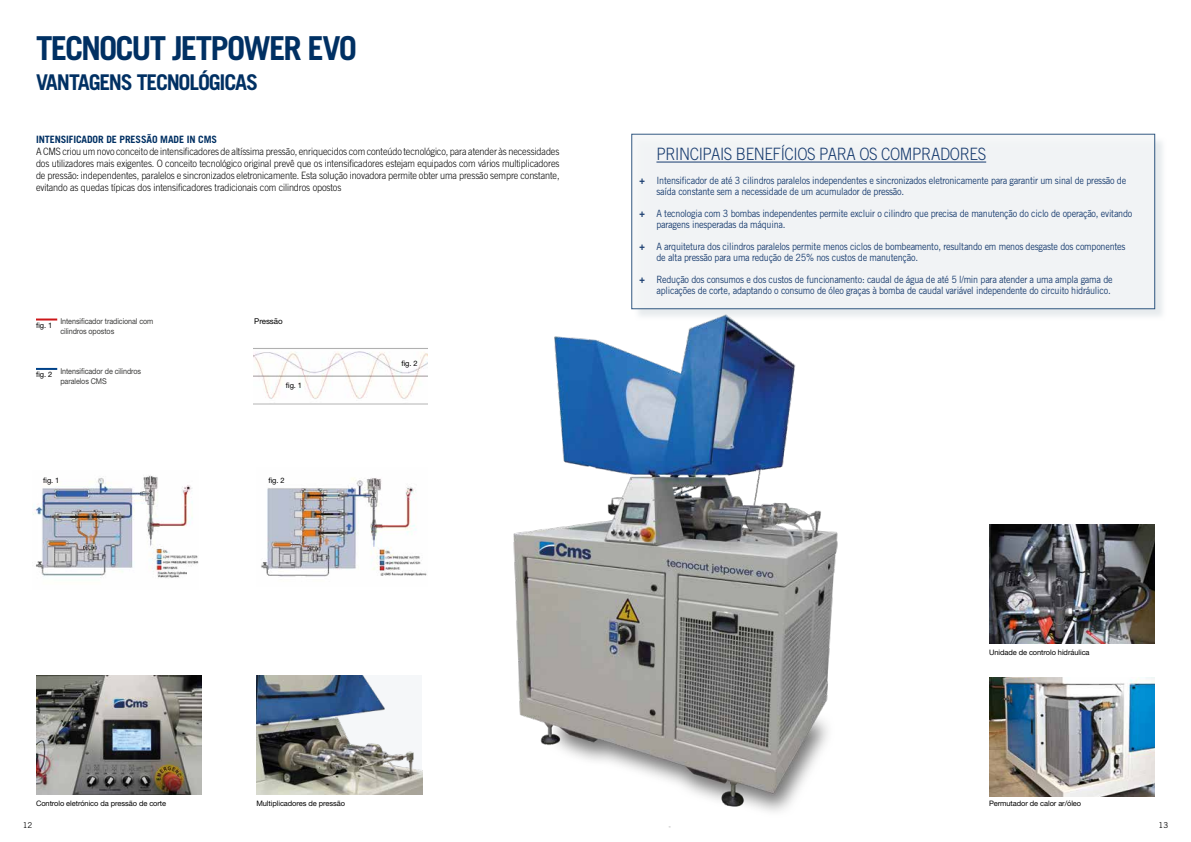
<style>
.page{position:relative;width:1191px;height:842px;background:#fff}
.page>*{position:absolute;margin:0;border:0;box-sizing:border-box;transform-origin:0 0}
.t1{font:700 33px "Trade Gothic LT Std";letter-spacing:-.06em;color:#003063}
.t2{font:700 21.7px "Trade Gothic LT Std";letter-spacing:-.055em;color:#003063}
.t3{font:300 17px "Trade Gothic LT Std";letter-spacing:-.025em;color:#183c6f;scale:.9 1}
.t4{font:300 10.1px/11.9px "Trade Gothic LT Std";letter-spacing:-.01em;color:#000;text-align:justify;scale:.9 1}
.t5{font:700 10.1px "Trade Gothic LT Std";letter-spacing:-.01em;color:#003063}
.t6{font:10px/11px "Trade Gothic LT Std";letter-spacing:-.025em;color:#183c6f;scale:.9 1}
.t7{font:8px/10px "Helvetica Neue LT Std";letter-spacing:-.01em;color:#3c3c3b;scale:.9 1}
.t8{font:8px "Helvetica Neue LT Std";letter-spacing:-.01em;color:#000}
.t9{font:8px "Trade Gothic LT Std";color:#000}
.t10{font:7.5px "Helvetica Neue LT Std";letter-spacing:-.01em;color:#000}
.s1{font-weight:700}
</style>
<div class="page">
<img style="left:36px;top:676px;width:166px;height:119px">
<img style="left:256px;top:676px;width:25px;height:119px">
<img style="left:253px;top:348px;width:28px;height:56px">
<img style="left:261px;top:488px;width:20px;height:89px">
<img style="left:33px;top:475px;width:165px;height:104px">
<hr style="left:36px;top:318px;width:21px;height:2px;background:#cd1719">
<hr style="left:36px;top:368px;width:21px;height:2px;background:#004289">
<img style="left:989px;top:524px;width:166px;height:119px">
<img style="left:989px;top:677px;width:166px;height:119px">
<div style="left:633px;top:136px;width:534px;height:185px;background:#d8dfe3;opacity:.75"></div>
<div style="left:631px;top:134px;width:524px;height:175px;background:#f4f6f7"></div>
<hr style="left:656px;top:162px;width:330px;height:1px;background:#183c6f">
<img style="left:281px;top:265px;width:612px;height:563px">
<h1 class="t1" style="left:36px;top:28px;width:323px">TECNOCUT JETPOWER EVO</h1>
<h2 class="t2" style="left:36px;top:69px;width:224px">VANTAGENS TECNOLÓGICAS</h2>
<p class="t5" style="left:36px;top:133px;width:183px">INTENSIFICADOR DE PRESSÃO MADE IN CMS</p>
<p class="t4" style="left:36px;top:145px;width:583px">A CMS criou um novo conceito de intensificadores de altíssima pressão, enriquecidos com conteúdo tecnológico, para atender às necessidades dos utilizadores mais exigentes. O conceito tecnológico original prevê que os intensificadores estejam equipados com vários multiplicadores de pressão: independentes, paralelos e sincronizados eletronicamente. Esta solução inovadora permite obter uma pressão sempre constante, evitando as quedas típicas dos intensificadores tradicionais com cilindros opostos</p>
<p class="t10" style="left:36px;top:321px;width:18px">fig. 1</p>
<p class="t10" style="left:36px;top:370px;width:18px">fig. 2</p>
<p class="t7" style="left:60px;top:316px;width:105px">Intensificador tradicional com cilindros opostos</p>
<p class="t7" style="left:60px;top:366px;width:91px">Intensificador de cilindros paralelos CMS</p>
<p class="t8" style="left:254px;top:316px;width:30px">Pressão</p>
<p class="t10" style="left:286px;top:380px;width:18px">fig. 1</p>
<p class="t10" style="left:43px;top:475px;width:18px">fig. 1</p>
<p class="t10" style="left:268px;top:475px;width:18px">fig. 2</p>
<p class="t10" style="left:401px;top:359px;width:18px">fig. 2</p>
<p class="t10" style="left:36px;top:799px;width:132px">Controlo eletrónico da pressão de corte</p>
<p class="t10" style="left:256px;top:799px;width:90px">Multiplicadores de pressão</p>
<h3 class="t3" style="left:656px;top:144px;width:368px">PRINCIPAIS BENEFÍCIOS PARA OS COMPRADORES</h3>
<p class="t6" style="left:656px;top:175px;width:523px;text-indent:-17px"><span class="s1">+</span> Intensificador de até 3 cilindros paralelos independentes e sincronizados eletronicamente para garantir um sinal de pressão de saída constante sem a necessidade de um acumulador de pressão.</p>
<p class="t6" style="left:656px;top:208px;width:530px;text-indent:-17px"><span class="s1">+</span> A tecnologia com 3 bombas independentes permite excluir o cilindro que precisa de manutenção do ciclo de operação, evitando paragens inesperadas da máquina.</p>
<p class="t6" style="left:656px;top:241px;width:522px;text-indent:-17px"><span class="s1">+</span> A arquitetura dos cilindros paralelos permite menos ciclos de bombeamento, resultando em menos desgaste dos componentes de alta pressão para uma redução de 25% nos custos de manutenção.</p>
<p class="t6" style="left:639px;top:274px;width:527px;text-align:right"><span class="s1">+</span> Redução dos consumos e dos custos de funcionamento: caudal de água de até 5 l/min para atender a uma ampla gama de aplicações de corte, adaptando o consumo de óleo graças à bomba de caudal variável independente do circuito hidráulico.</p>
<p class="t10" style="left:989px;top:647px;width:102px">Unidade de controlo hidráulica</p>
<p class="t10" style="left:989px;top:799px;width:94px">Permutador de calor ar/óleo</p>
<p class="t9" style="left:23px;top:820px;width:11px">12</p>
<p class="t9" style="left:1158px;top:820px;width:11px">13</p>
</div>
